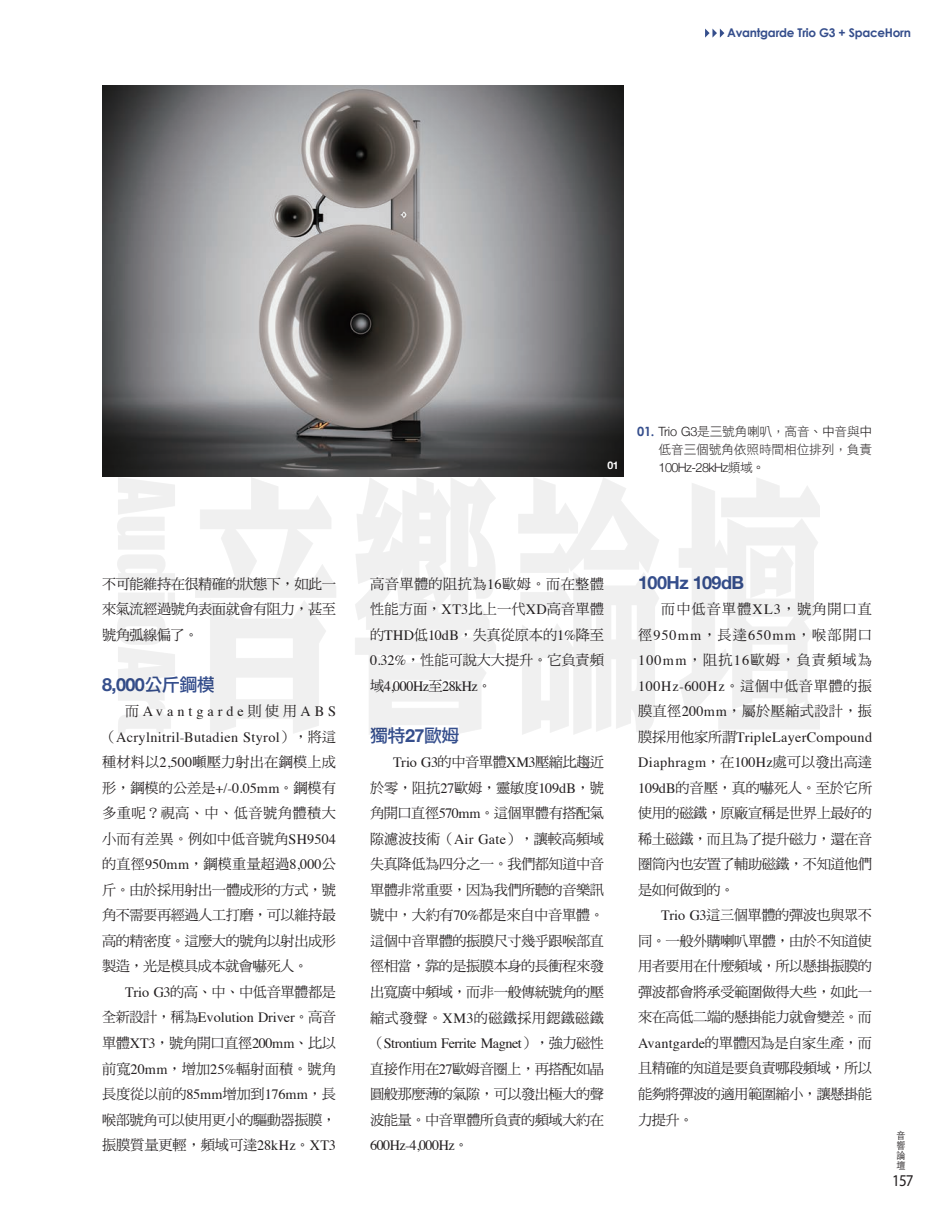
<style>
.page{position:relative;width:936px;height:1212px;background:#fff}
.page>*{position:absolute;margin:0;border:0;box-sizing:border-box;transform-origin:0 0}
.t1{font:700 18px "Helvetica Neue";letter-spacing:-.03em;color:#354e8c}
.t2{font:18px "DF Li Hei Std W5";color:#354e8c}
.t3{font:16.5px "Myriad Pro";color:#231f20;scale:.91 1}
.t4{font:14.25px/25.5px "DF Ming Std W5";letter-spacing:-.035em;color:#231f20;text-align:justify}
.t5{font:14.25px/25.5px "Times";letter-spacing:.02em;color:#231f20;text-align:right}
.t6{font:14.25px "Times";letter-spacing:-.04em;color:#231f20}
.t7{font:14.25px "Times";letter-spacing:-.035em;color:#231f20}
.t8{font:14.25px "Times";letter-spacing:-.005em;color:#231f20}
.t9{font:14.25px "Times";letter-spacing:.07em;color:#231f20}
.t10{font:14.25px "DF Ming Std W5";letter-spacing:.075em;color:#231f20}
.t11{font:14.25px "DF Ming Std W5";letter-spacing:.02em;color:#231f20}
.t12{font:14.25px "DF Ming Std W5";letter-spacing:.065em;color:#231f20}
.t13{font:12.75px/18px "DF Li Hei Std W3";letter-spacing:-.015em;color:#231f20;text-align:right}
.t14{font:300 12.75px "Helvetica Neue";letter-spacing:-.05em;color:#231f20}
.t15{font:700 12px "Century Gothic";letter-spacing:-.02em;color:#354e8c}
.t16{font:700 10.5px "Helvetica Neue";color:#fff}
.t17{font:300 9.9px/10.2px "ST Heiti TC";color:#231f20;text-align:justify;scale:.91 1}
.s1{font-family:"Century Gothic";font-weight:700;color:#354e8c}
.s2{font-family:"Helvetica Neue";font-weight:300}
.s3{font-family:"DF Li Hei Std W3";font-weight:400}
.s4{font-family:"DF Li Hei Std W5";font-weight:400}
.s5{font-family:"DF Ming Std W5"}
.s6{font-family:"Times"}
.s7{font-family:"Helvetica Neue";font-weight:700}
</style>
<div class="page">
<img style="left:102px;top:85px;width:522px;height:391px">
<svg style="left:705px;top:29px;width:19px;height:9px"></svg>
<p class="t15" style="left:727px;top:26px;width:185px">Avantgarde Trio G3 + SpaceHorn</p>
<p class="t13" style="left:637px;top:422px;width:236px"><span class="s1">01.</span> <span class="s2">Trio G3</span>是三號角喇叭，高音、中音與中低音三個號角依照時間相位排列，負責</p>
<p class="t16" style="left:607px;top:457px;width:13px">01</p>
<p class="t14" style="left:658px;top:457px;width:108px">100Hz-28kHz<span class="s3">頻域。</span></p>
<p class="t4" style="left:102px;top:571px;width:235px">不可能維持在很精確的狀態下，如此一來氣流經過號角表面就會有阻力，甚至號角弧線偏了。</p>
<p class="t1" style="left:102px;top:670px;width:114px">8,000<span class="s4">公斤鋼模</span></p>
<p class="t5" style="left:102px;top:697px;width:235px"><span class="s5">而</span>Avantgarde<span class="s5">則使用</span>ABS<span class="s5">（</span>Acrylnitril-Butadien Styrol<span class="s5">），將這</span></p>
<p class="t4" style="left:102px;top:749px;width:235px">種材料以<span class="s6">2,500</span>噸壓力射出在鋼模上成形，鋼模的公差是<span class="s6">+/-0.05mm</span>。鋼模有多重呢？視高、中、低音號角體積大小而有差異。例如中低音號角<span class="s6">SH9504</span>的直徑<span class="s6">950mm</span>，鋼模重量超過<span class="s6">8,000</span>公斤。由於採用射出一體成形的方式，號角不需要再經過人工打磨，可以維持最高的精密度。這麼大的號角以射出成形製造，光是模具成本就會嚇死人。</p>
<p class="t4" style="left:125px;top:979px;width:212px"><span class="s6">Trio G3</span>的高、中、中低音單體都是</p>
<p class="t8" style="left:102px;top:1004px;width:235px"><span class="s5">全新設計，稱為</span>Evolution Driver<span class="s5">。高音</span></p>
<p class="t4" style="left:102px;top:1030px;width:235px">單體<span class="s6">XT3</span>，號角開口直徑<span class="s6">200mm</span>、比以前寬<span class="s6">20mm</span>，增加<span class="s6">25%</span>輻射面積。號角長度從以前的<span class="s6">85mm</span>增加到<span class="s6">176mm</span>，長喉部號角可以使用更小的驅動器振膜，振膜質量更輕，頻域可達<span class="s6">28kHz</span>。<span class="s6">XT3</span></p>
<p class="t4" style="left:370px;top:571px;width:235px">高音單體的阻抗為<span class="s6">16</span>歐姆。而在整體性能方面，<span class="s6">XT3</span>比上一代<span class="s6">XD</span>高音單體的<span class="s6">THD</span>低<span class="s6">10dB</span>，失真從原本的<span class="s6">1%</span>降至<span class="s6">0.32%</span>，性能可說大大提升。它負責頻</p>
<p class="t6" style="left:370px;top:673px;width:123px"><span class="s5">域</span>4,000Hz<span class="s5">至</span>28kHz<span class="s5">。</span></p>
<p class="t2" style="left:370px;top:726px;width:91px">獨特<span class="s7">27</span>歐姆</p>
<p class="t4" style="left:370px;top:749px;width:235px;text-indent:23px"><span class="s6">Trio G3</span>的中音單體<span class="s6">XM3</span>壓縮比趨近於零，阻抗<span class="s6">27</span>歐姆，靈敏度<span class="s6">109dB</span>，號角開口直徑<span class="s6">570mm</span>。這個單體有搭配氣隙濾波技術（<span class="s6">Air Gate</span>），讓較高頻域失真降低為四分之一。我們都知道中音單體非常重要，因為我們所聽的音樂訊號中，大約有<span class="s6">70%</span>都是來自中音單體。這個中音單體的振膜尺寸幾乎跟喉部直徑相當，靠的是振膜本身的長衝程來發出寬廣中頻域，而非一般傳統號角的壓縮式發聲。<span class="s6">XM3</span>的磁鐵採用鍶鐵磁鐵</p>
<p class="t7" style="left:370px;top:1030px;width:235px"><span class="s5">（</span>Strontium Ferrite Magnet<span class="s5">），強力磁性</span></p>
<p class="t4" style="left:370px;top:1055px;width:235px">直接作用在<span class="s6">27</span>歐姆音圈上，再搭配如晶圓般那麼薄的氣隙，可以發出極大的聲波能量。中音單體所負責的頻域大約在</p>
<p class="t6" style="left:370px;top:1132px;width:100px">600Hz-4,000Hz<span class="s5">。</span></p>
<p class="t1" style="left:638px;top:568px;width:108px">100Hz 109dB</p>
<p class="t12" style="left:661px;top:601px;width:212px">而中低音單體<span class="s6">XL3</span>，號角開口直</p>
<p class="t9" style="left:638px;top:622px;width:235px"><span class="s5">徑</span>950mm<span class="s5">，長達</span>650mm<span class="s5">，喉部開口</span></p>
<p class="t10" style="left:638px;top:652px;width:235px"><span class="s6">100mm</span>，阻抗<span class="s6">16</span>歐姆，負責頻域為</p>
<p class="t5" style="left:638px;top:672px;width:235px">100Hz-600Hz<span class="s5">。這個中低音單體的振</span></p>
<p class="t11" style="left:638px;top:703px;width:235px">膜直徑<span class="s6">200mm</span>，屬於壓縮式設計，振</p>
<p class="t5" style="left:638px;top:723px;width:235px;text-align:left"><span class="s5">膜採用他家所謂</span>TripleLayerCompound<br>Diaphragm<span class="s5">，在</span>100Hz<span class="s5">處可以發出高達</span></p>
<p class="t4" style="left:638px;top:775px;width:235px"><span class="s6">109dB</span>的音壓，真的嚇死人。至於它所使用的磁鐵，原廠宣稱是世界上最好的稀土磁鐵，而且為了提升磁力，還在音圈筒內也安置了輔助磁鐵，不知道他們是如何做到的。</p>
<p class="t4" style="left:638px;top:902px;width:235px;text-indent:23px"><span class="s6">Trio G3</span>這三個單體的彈波也與眾不同。一般外購喇叭單體，由於不知道使用者要用在什麼頻域，所以懸掛振膜的彈波都會將承受範圍做得大些，如此一來在高低二端的懸掛能力就會變差。而<span class="s6">Avantgarde</span>的單體因為是自家生產，而且精確的知道是要負責哪段頻域，所以能夠將彈波的適用範圍縮小，讓懸掛能力提升。</p>
<p class="t17" style="left:896px;top:1129px;width:11px">音響論壇</p>
<p class="t3" style="left:892px;top:1170px;width:25px">157</p>
</div>
